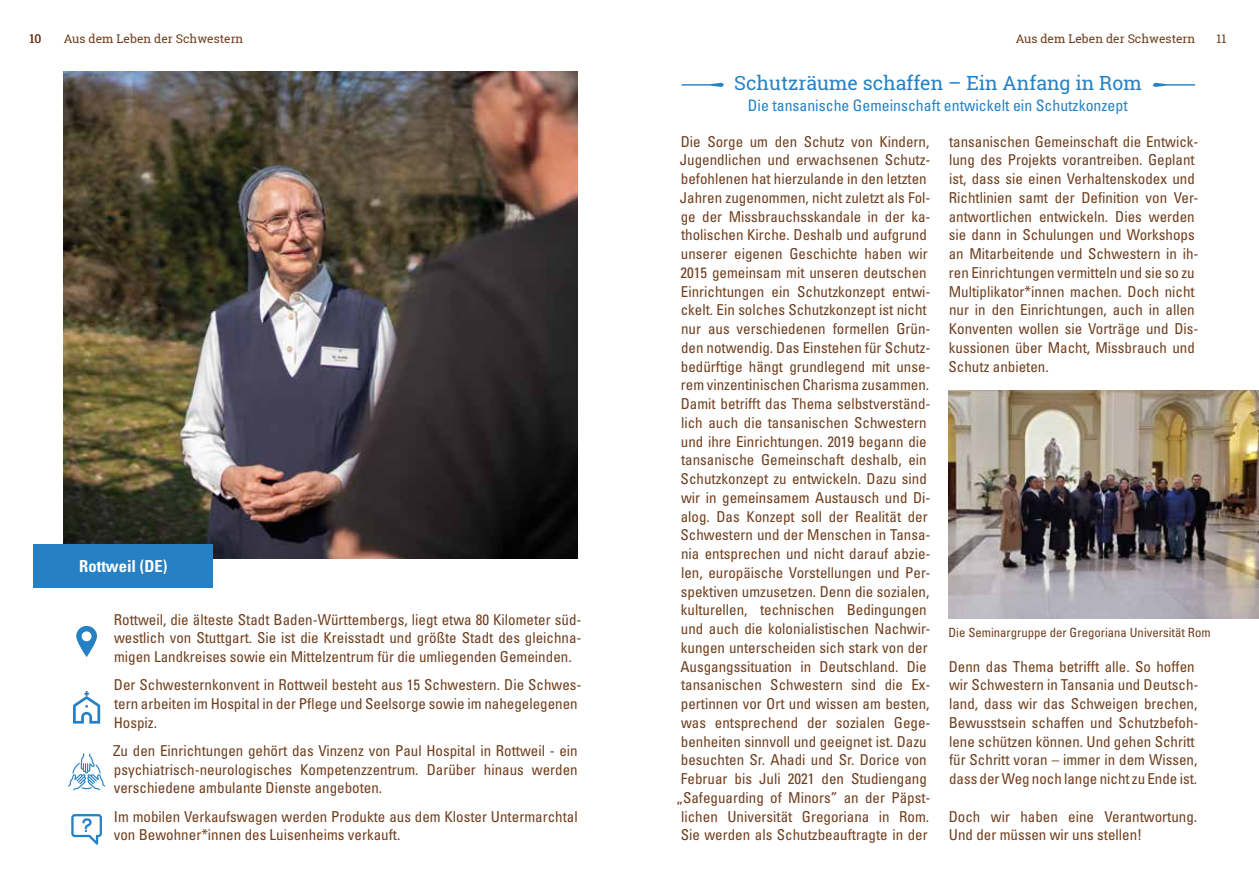
<style>
.page{position:relative;width:1259px;height:893px;background:#fff}
.page>*{position:absolute;margin:0;border:0;box-sizing:border-box;transform-origin:0 0}
.t1{font:19.5px "Roboto Slab";color:#2581c4}
.t2{font:700 condensed 16.5px "Univers";color:#fff}
.t3{font:condensed 15.75px "Univers";color:#2581c4}
.t4{font:condensed 15px/18.8px "Univers";color:#703e1d}
.t5{font:condensed 12.75px "Univers";color:#703e1d}
.t6{font:12px "Roboto Slab";color:#703e1d}
</style>
<div class="page">
<img style="left:64px;top:71px;width:514px;height:487px">
<div style="left:34px;top:544px;width:179px;height:43px;background:#2581c4"></div>
<svg style="left:68px;top:753px;width:37px;height:37px"></svg>
<svg style="left:73px;top:691px;width:27px;height:33px"></svg>
<svg style="left:71px;top:814px;width:31px;height:31px"></svg>
<svg style="left:76px;top:626px;width:21px;height:31px"></svg>
<svg style="left:681px;top:83px;width:43px;height:4px"></svg>
<svg style="left:1152px;top:83px;width:43px;height:4px"></svg>
<img style="left:948px;top:391px;width:311px;height:228px">
<p class="t6" style="left:30px;top:30px;width:13px">10</p>
<p class="t6" style="left:64px;top:30px;width:181px">Aus dem Leben der Schwestern</p>
<p class="t6" style="left:1015px;top:30px;width:181px">Aus dem Leben der Schwestern</p>
<p class="t6" style="left:1216px;top:30px;width:11px">11</p>
<p class="t2" style="left:79px;top:556px;width:90px">Rottweil (DE)</p>
<p class="t4" style="left:114px;top:610px;width:469px;text-align:justify">Rottweil, die älteste Stadt Baden-Württembergs, liegt etwa 80 Kilometer süd&shy;westlich von Stuttgart. Sie ist die Kreisstadt und größte Stadt des gleichna&shy;migen Landkreises sowie ein Mittelzentrum für die umliegenden Gemeinden.</p>
<p class="t4" style="left:114px;top:675px;width:469px">Der Schwesternkonvent in Rottweil besteht aus 15 Schwestern. Die Schwes&shy;tern arbeiten im Hospital in der Pflege und Seelsorge sowie im nahegelegenen<br>Hospiz.</p>
<p class="t4" style="left:113px;top:741px;width:466px;text-align:justify">Zu den Einrichtungen gehört das Vinzenz von Paul Hospital in Rottweil - ein psychiatrisch-neurologisches Kompetenzzentrum. Darüber hinaus werden verschiedene ambulante Dienste angeboten.</p>
<p class="t4" style="left:114px;top:807px;width:465px">Im mobilen Verkaufswagen werden Produkte aus dem Kloster Untermarchtal von Bewohner*innen des Luisenheims verkauft.</p>
<h1 class="t1" style="left:734px;top:70px;width:409px">Schutzräume schaffen – Ein Anfang in Rom</h1>
<p class="t3" style="left:748px;top:96px;width:381px">Die tansanische Gemeinschaft entwickelt ein Schutzkonzept</p>
<p class="t4" style="left:676px;top:132px;width:256px;text-align:center">Die Sorge um den Schutz von Kindern, Jugendlichen und erwachsenen Schutz&shy;befohlenen hat hierzulande in den letzten Jahren zugenommen, nicht zuletzt als Fol&shy;ge der Missbrauchsskandale in der ka&shy;tholischen Kirche. Deshalb und aufgrund unserer eigenen Geschichte haben wir 2015 gemeinsam mit unseren deutschen Einrichtungen ein Schutzkonzept entwi&shy;ckelt. Ein solches Schutzkonzept ist nicht nur aus verschiedenen formellen Grün&shy;den notwendig. Das Einstehen für Schutz&shy;bedürftige hängt grundlegend mit unse&shy;rem vinzentinischen Charisma zusammen.<br>Damit betrifft das Thema selbstverständ&shy;lich auch die tansanischen Schwestern und ihre Einrichtungen. 2019 begann die tansanische Gemeinschaft deshalb, ein Schutzkonzept zu entwickeln. Dazu sind wir in gemeinsamem Austausch und Di&shy;alog. Das Konzept soll der Realität der Schwestern und der Menschen in Tansa&shy;nia entsprechen und nicht darauf abzie&shy;len, europäische Vorstellungen und Per&shy;spektiven umzusetzen. Denn die sozialen, kulturellen, technischen Bedingungen und auch die kolonialistischen Nachwir&shy;kungen unterscheiden sich stark von der Ausgangssituation in Deutschland. Die tansanischen Schwestern sind die Ex&shy;pertinnen vor Ort und wissen am besten, was entsprechend der sozialen Gege&shy;benheiten sinnvoll und geeignet ist. Dazu besuchten Sr. Ahadi und Sr. Dorice von Februar bis Juli 2021 den Studiengang „Safeguarding of Minors” an der Päpst&shy;lichen Universität Gregoriana in Rom.<br>Sie werden als Schutzbeauftragte in der</p>
<p class="t4" style="left:948px;top:132px;width:251px">tansanischen Gemeinschaft die Entwick&shy;lung des Projekts vorantreiben. Geplant ist, dass sie einen Verhaltenskodex und Richtlinien samt der Definition von Ver&shy;antwortlichen entwickeln. Dies werden sie dann in Schulungen und Workshops an Mitarbeitende und Schwestern in ih&shy;ren Einrichtungen vermitteln und sie so zu Multiplikator*innen machen. Doch nicht nur in den Einrichtungen, auch in allen Konventen wollen sie Vorträge und Dis&shy;kussionen über Macht, Missbrauch und Schutz anbieten.</p>
<p class="t5" style="left:948px;top:624px;width:264px">Die Seminargruppe der Gregoriana Universität Rom</p>
<p class="t4" style="left:948px;top:657px;width:251px">Denn das Thema betrifft alle. So hoffen wir Schwestern in Tansania und Deutsch&shy;land, dass wir das Schweigen brechen, Bewusstsein schaffen und Schutzbefoh&shy;lene schützen können. Und gehen Schritt für Schritt voran – immer in dem Wissen, dass der Weg noch lange nicht zu Ende ist.</p>
<p class="t4" style="left:948px;top:807px;width:250px">Doch wir haben eine Verantwortung.<br>Und der müssen wir uns stellen!</p>
</div>
